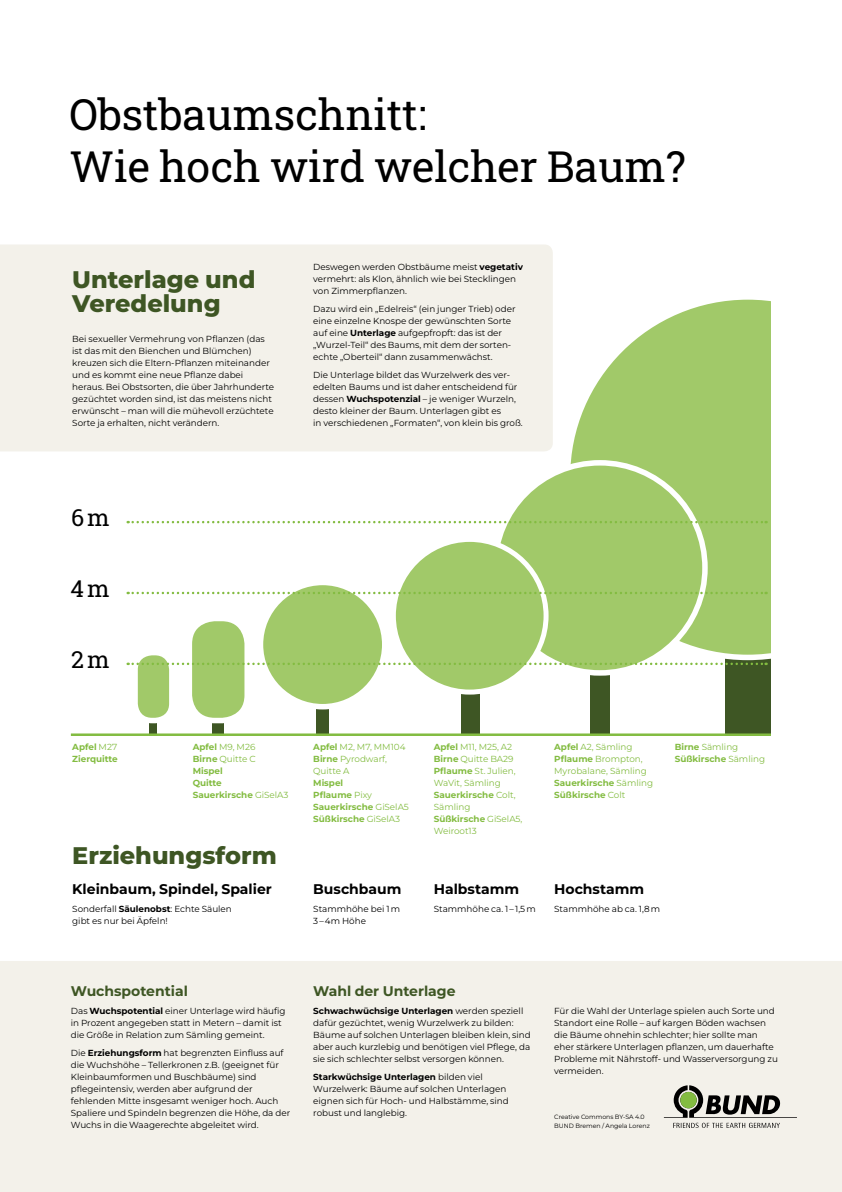
<style>
.page{position:relative;width:842px;height:1192px;background:#fff}
.page>*{position:absolute;margin:0;border:0;box-sizing:border-box;transform-origin:0 0}
.t1{font:42.95px/51.5px "Roboto Slab";color:#000}
.t2{font:800 24px/24px "Montserrat";color:#3e5624}
.t3{font:23.4px "Roboto Slab";color:#000}
.t4{font:700 14px "Montserrat";color:#000}
.t5{font:700 14px "Montserrat";color:#3e5624}
.t6{font:8.8px/12px "Montserrat";color:#000}
.t7{font:8.8px/12px "Montserrat";color:#83bc41}
.t8{font:700 8.8px/12px "Montserrat";color:#83bc41}
.t9{font:6.2px/8.9px "Montserrat";color:#000}
.s1{font-weight:700}
.s2{font-weight:400}
</style>
<div class="page">
<div style="left:590px;top:648px;width:20px;height:88px;background:#3e5624"></div>
<div style="left:725px;top:638px;width:45px;height:98px;background:#3e5624"></div>
<svg style="left:570px;top:299px;width:201px;height:361px"></svg>
<div style="left:495px;top:463px;width:210px;height:210px;background:#a1c969;border-radius:50%"></div>
<div style="left:492px;top:460px;width:216px;height:216px;border:6px solid #fff;border-radius:50%"></div>
<div style="left:0;top:961px;width:842px;height:231px;background:#f3f1ea"></div>
<div style="left:0;top:244px;width:553px;height:207px;background:#f3f1ea"></div>
<svg style="left:128px;top:521px;width:639px;height:2px"></svg>
<div style="left:150px;top:712px;width:7px;height:24px;background:#3e5624"></div>
<div style="left:212px;top:712px;width:11px;height:24px;background:#3e5624"></div>
<div style="left:316px;top:687px;width:13px;height:49px;background:#3e5624"></div>
<div style="left:461px;top:687px;width:18px;height:49px;background:#3e5624"></div>
<div style="left:135px;top:653px;width:37px;height:68px;background:#a1c969;border-radius:17px"></div>
<div style="left:132px;top:650px;width:43px;height:73px;border:6px solid #fff;border-radius:17px"></div>
<div style="left:189px;top:618px;width:58px;height:103px;background:#a1c969;border-radius:26px"></div>
<div style="left:187px;top:616px;width:63px;height:107px;border:6px solid #fff;border-radius:26px"></div>
<div style="left:260px;top:582px;width:125px;height:125px;background:#a1c969;border-radius:50%"></div>
<div style="left:258px;top:580px;width:129px;height:129px;border:6px solid #fff;border-radius:50%"></div>
<div style="left:393px;top:539px;width:153px;height:153px;background:#a1c969;border-radius:50%"></div>
<div style="left:391px;top:537px;width:158px;height:158px;border:5px solid #fff;border-radius:50%"></div>
<svg style="left:128px;top:592px;width:639px;height:2px"></svg>
<svg style="left:128px;top:663px;width:639px;height:2px"></svg>
<hr style="left:71px;top:733px;width:700px;height:3px;background:#83bc41">
<svg style="left:664px;top:1085px;width:133px;height:43px;background:#afafa6"></svg>
<h1 class="t1" style="left:69px;top:88px;width:618px">Obstbaumschnitt:<br>Wie hoch wird welcher Baum?</h1>
<h2 class="t2" style="left:72px;top:267px;width:185px">Unterlage und<br>Veredelung</h2>
<p class="t6" style="left:72px;top:333px;width:203px">Bei sexueller Vermehrung von Pflanzen (das ist das mit den Bienchen und Blümchen) kreuzen sich die Eltern-Pflanzen miteinander und es kommt eine neue Pflanze dabei heraus. Bei Obstsorten, die über Jahrhunderte gezüchtet worden sind, ist das meistens nicht erwünscht – man will die mühevoll erzüchtete Sorte ja erhalten, nicht verändern.</p>
<p class="t6" style="left:313px;top:261px;width:211px">Deswegen werden Obstbäume meist <span class="s1">vegetativ </span>vermehrt: als Klon, ähnlich wie bei Stecklingen von Zimmerpflanzen.</p>
<p class="t6" style="left:313px;top:303px;width:204px">Dazu wird ein „Edelreis“ (ein junger Trieb) oder eine einzelne Knospe der gewünschten Sorte auf eine <span class="s1">Unterlage</span> aufgepfropft: das ist der „Wurzel-Teil“ des Baums, mit dem der sorten&shy;echte „Oberteil“ dann zusammenwächst.</p>
<p class="t6" style="left:313px;top:369px;width:211px">Die Unterlage bildet das Wurzelwerk des ver&shy;edelten Baums und ist daher entscheidend für dessen <span class="s1">Wuchspotenzial</span> – je weniger Wurzeln, desto kleiner der Baum. Unterlagen gibt es<br>in verschiedenen „Formaten“, von klein bis groß.</p>
<h3 class="t3" style="left:71px;top:502px;width:40px">6 m</h3>
<h3 class="t3" style="left:71px;top:573px;width:41px">4 m</h3>
<h3 class="t3" style="left:71px;top:644px;width:40px">2 m</h3>
<p class="t8" style="left:72px;top:741px;width:47px">Apfel <span class="s2">M27<br></span>Zierquitte</p>
<p class="t8" style="left:193px;top:741px;width:97px">Apfel <span class="s2">M9, M26<br></span>Birne <span class="s2">Quitte C<br></span>Mispel<br>Quitte<br>Sauerkirsche <span class="s2">GiSelA3</span></p>
<p class="t7" style="left:313px;top:741px;width:94px"><span class="s1">Apfel</span> M2, M7, MM104<br><span class="s1">Birne</span> Pyrodwarf,<br>Quitte A</p>
<p class="t8" style="left:313px;top:777px;width:97px">Mispel<br>Pflaume <span class="s2">Pixy<br></span>Sauerkirsche <span class="s2">GiSelA5<br></span>Süßkirsche <span class="s2">GiSelA3</span></p>
<h2 class="t2" style="left:72px;top:843px;width:206px">Erziehungsform</h2>
<h3 class="t4" style="left:72px;top:880px;width:201px">Kleinbaum, Spindel, Spalier</h3>
<p class="t6" style="left:72px;top:903px;width:161px">Sonderfall <span class="s1">Säulenobst</span>: Echte Säulen gibt es nur bei Äpfeln!</p>
<h3 class="t4" style="left:313px;top:880px;width:90px">Buschbaum</h3>
<p class="t6" style="left:313px;top:903px;width:88px">Stammhöhe bei 1 m<br>3 – 4m Höhe</p>
<p class="t7" style="left:434px;top:741px;width:90px"><span class="s1">Apfel</span> M11, M25, A2<br><span class="s1">Birne</span> Quitte BA29<br><span class="s1">Pflaume</span> St. Julien,<br>WaVit, Sämling<br><span class="s1">Sauerkirsche</span> Colt,<br>Sämling<br><span class="s1">Süßkirsche</span> GiSelA5,<br>Weiroot13</p>
<p class="t7" style="left:554px;top:741px;width:100px"><span class="s1">Apfel</span> A2, Sämling<br><span class="s1">Pflaume</span> Brompton,<br>Myrobalane, Sämling<br><span class="s1">Sauerkirsche</span> Sämling<br><span class="s1">Süßkirsche</span> Colt</p>
<p class="t8" style="left:675px;top:741px;width:92px">Birne <span class="s2">Sämling<br></span>Süßkirsche <span class="s2">Sämling</span></p>
<h3 class="t4" style="left:434px;top:880px;width:87px">Halbstamm</h3>
<p class="t6" style="left:434px;top:903px;width:103px">Stammhöhe ca. 1 – 1,5 m</p>
<h3 class="t4" style="left:554px;top:880px;width:91px">Hochstamm</h3>
<p class="t6" style="left:554px;top:903px;width:107px">Stammhöhe ab ca. 1,8 m</p>
<h3 class="t5" style="left:71px;top:982px;width:119px">Wuchspotential</h3>
<p class="t6" style="left:71px;top:1005px;width:216px">Das <span class="s1">Wuchspotential</span> einer Unterlage wird häufig in Prozent angegeben statt in Metern – damit ist die Größe in Relation zum Sämling gemeint.</p>
<p class="t6" style="left:71px;top:1047px;width:221px">Die <span class="s1">Erziehungsform</span> hat begrenzten Einfluss auf die Wuchshöhe – Tellerkronen z.B. (geeignet für Kleinbaumformen und Buschbäume) sind pflegeintensiv, werden aber aufgrund der fehlenden Mitte insgesamt weniger hoch. Auch Spaliere und Spindeln begrenzen die Höhe, da der Wuchs in die Waagerechte abgeleitet wird.</p>
<h3 class="t5" style="left:313px;top:982px;width:144px">Wahl der Unterlage</h3>
<p class="t6" style="left:313px;top:1005px;width:219px"><span class="s1">Schwachwüchsige Unterlagen</span> werden speziell dafür gezüchtet, wenig Wurzelwerk zu bilden:<br>Bäume auf solchen Unterlagen bleiben klein, sind aber auch kurzlebig und benötigen viel Pflege, da sie sich schlechter selbst versorgen können.</p>
<p class="t6" style="left:313px;top:1071px;width:197px"><span class="s1">Starkwüchsige Unterlagen</span> bilden viel Wurzelwerk: Bäume auf solchen Unterlagen eignen sich für Hoch- und Halbstämme, sind robust und langlebig.</p>
<p class="t6" style="left:554px;top:1005px;width:225px">Für die Wahl der Unterlage spielen auch Sorte und Standort eine Rolle – auf kargen Böden wachsen die Bäume ohnehin schlechter; hier sollte man eher stärkere Unterlagen pflanzen, um dauerhafte Probleme mit Nährstoff- und Wasserversorgung zu vermeiden.</p>
<p class="t9" style="left:554px;top:1112px;width:97px">Creative Commons BY-SA 4.0<br>BUND Bremen / Angela Lorenz</p>
</div>
